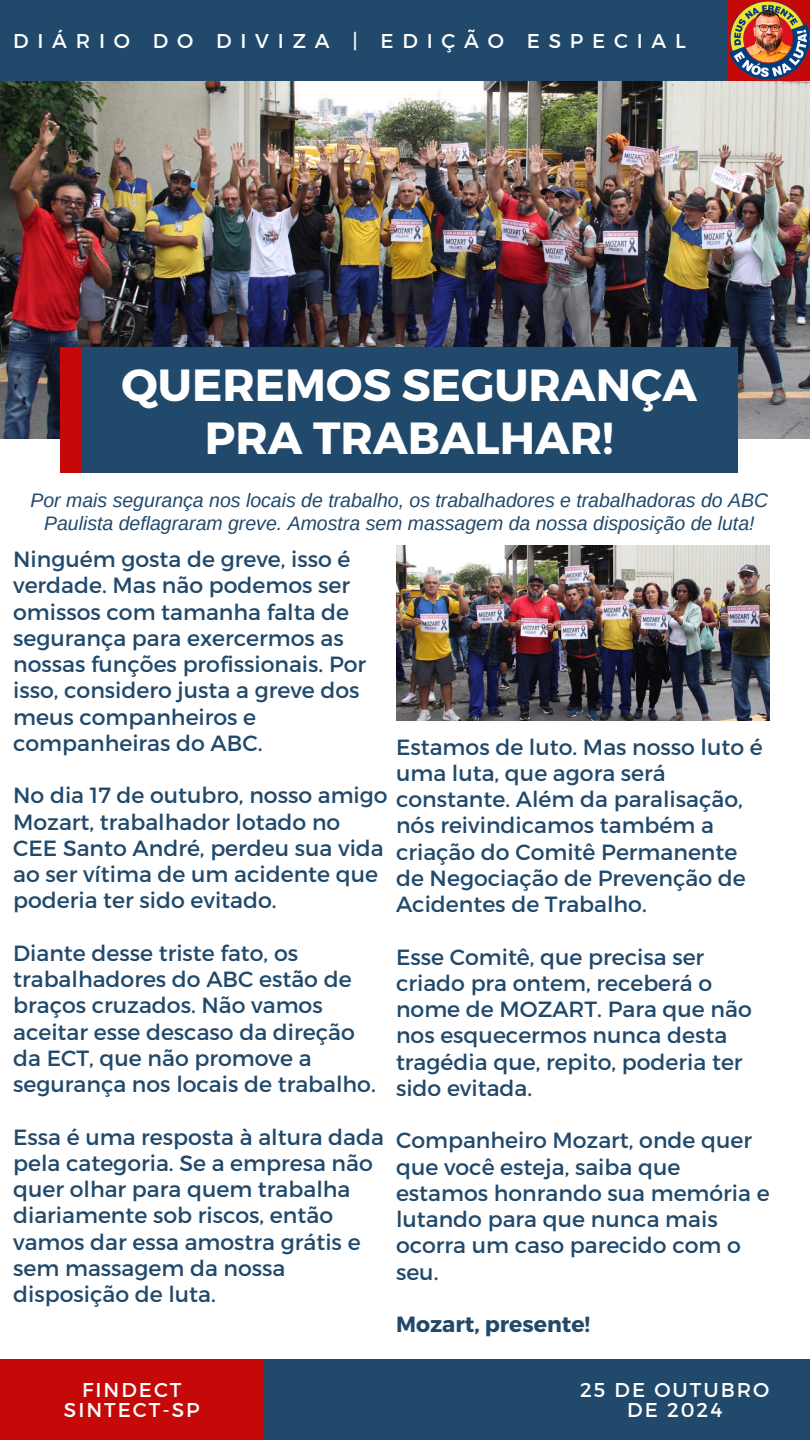
<style>
.page{position:relative;width:810px;height:1440px;background:#21496b}
.page>*{position:absolute;margin:0;border:0;box-sizing:border-box;transform-origin:0 0}
.t1{font:700 45px/53.2px "Montserrat";color:#fff;text-align:center}
.t2{font:22px/26.2px "Montserrat";color:#21496b}
.t3{font:700 22px "Montserrat";color:#21496b}
.t4{font:20px/19.5px "Montserrat";letter-spacing:.1em;color:#fff;text-align:center}
.t5{font:20px "Montserrat";letter-spacing:.44em;color:#fff}
.t6{font:italic 19.5px/23.2px "Arimo";color:#21496b;text-align:center}
</style>
<div class="page">
<div style="left:0;top:381px;width:809px;height:978px;background:#fff"></div>
<img style="left:0;top:81px;width:810px;height:358px">
<div style="left:60px;top:347px;width:126px;height:126px;background:#c50909"></div>
<div style="left:81px;top:347px;width:657px;height:126px;background:#21496b"></div>
<div style="left:0;top:1359px;width:264px;height:81px;background:#c50909"></div>
<img style="left:729px;top:0;width:81px;height:81px">
<img style="left:396px;top:545px;width:374px;height:175px">
<h1 class="t5" style="left:13px;top:28px;width:674px">DIÁRIO DO DIVIZA | EDIÇÃO ESPECIAL</h1>
<h2 class="t1" style="left:122px;top:356px;width:577px">QUEREMOS SEGURANÇA<br>PRA TRABALHAR!</h2>
<h2 class="t6" style="left:30px;top:489px;width:739px">Por mais segurança nos locais de trabalho, os trabalhadores e trabalhadoras do ABC<br>Paulista deflagraram greve. Amostra sem massagem da nossa disposição de luta!</h2>
<h4 class="t2" style="left:13px;top:545px;width:355px">Ninguém gosta de greve, isso é verdade. Mas não podemos ser omissos com tamanha falta de segurança para exercermos as nossas funções profissionais. Por isso, considero justa a greve dos meus companheiros e companheiras do ABC.</h4>
<h4 class="t2" style="left:13px;top:781px;width:376px">No dia 17 de outubro, nosso amigo<br>Mozart, trabalhador lotado no<br>CEE Santo André, perdeu sua vida ao ser vítima de um acidente que poderia ter sido evitado.</h4>
<h4 class="t2" style="left:13px;top:939px;width:364px">Diante desse triste fato, os trabalhadores do ABC estão de braços cruzados. Não vamos aceitar esse descaso da direção da ECT, que não promove a segurança nos locais de trabalho.</h4>
<h4 class="t2" style="left:13px;top:1123px;width:372px">Essa é uma resposta à altura dada pela categoria. Se a empresa não quer olhar para quem trabalha diariamente sob riscos, então vamos dar essa amostra grátis e sem massagem da nossa disposição de luta.</h4>
<h4 class="t2" style="left:396px;top:732px;width:368px">Estamos de luto. Mas nosso luto é uma luta, que agora será constante. Além da paralisação, nós reivindicamos também a criação do Comitê Permanente de Negociação de Prevenção de<br>Acidentes de Trabalho.</h4>
<h4 class="t2" style="left:396px;top:942px;width:357px">Esse Comitê, que precisa ser criado pra ontem, receberá o nome de MOZART. Para que não nos esquecermos nunca desta tragédia que, repito, poderia ter sido evitada.</h4>
<h4 class="t2" style="left:396px;top:1126px;width:375px">Companheiro Mozart, onde quer que você esteja, saiba que estamos honrando sua memória e lutando para que nunca mais ocorra um caso parecido com o seu.</h4>
<h3 class="t3" style="left:396px;top:1310px;width:196px">Mozart, presente!</h3>
<p class="t4" style="left:64px;top:1379px;width:137px">FINDECT<br>SINTECT-SP</p>
<h2 class="t4" style="left:580px;top:1379px;width:191px">25 DE OUTUBRO<br>DE 2024</h2>
</div>
